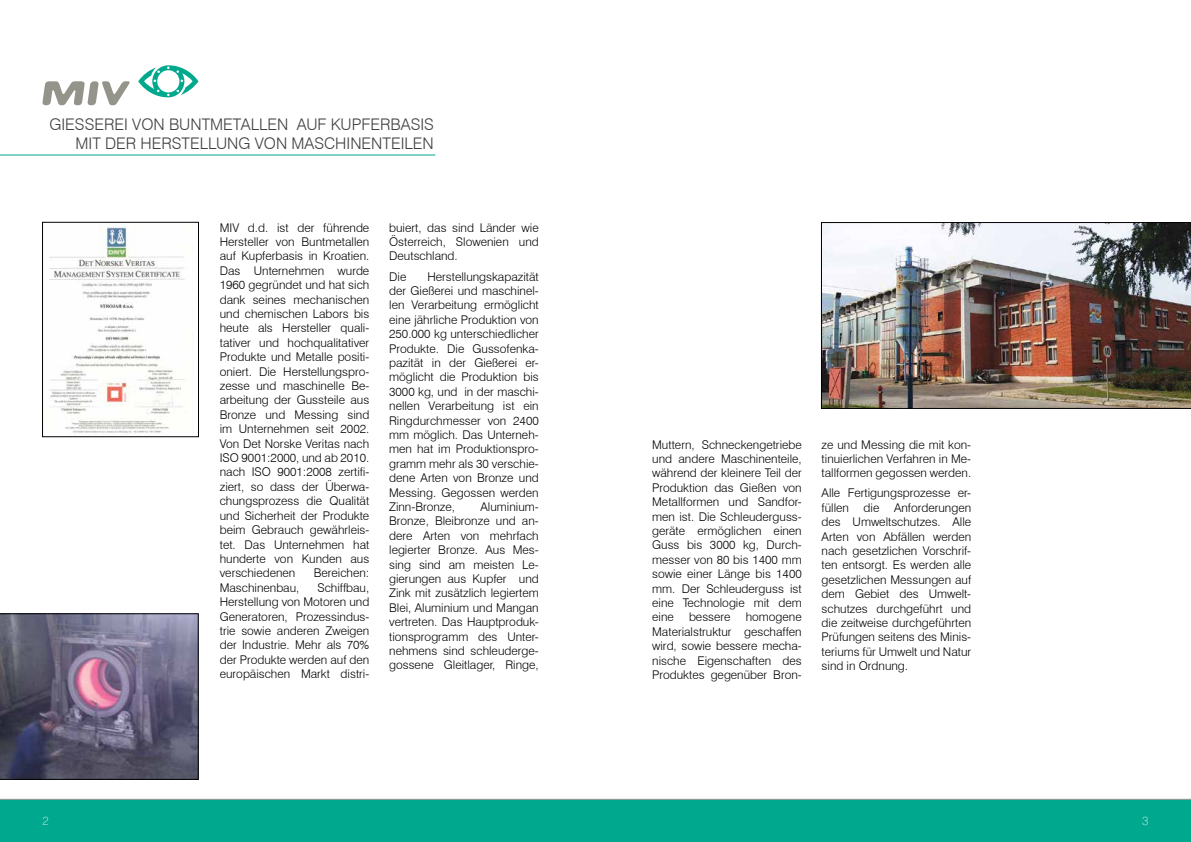
<style>
.page{position:relative;width:1191px;height:842px;background:#fff}
.page>*{position:absolute;margin:0;border:0;box-sizing:border-box;transform-origin:0 0}
.t1{font:300 16px "Swiss 721 BT";color:#404040}
.t2{font:300 12px/14.4px "Swiss 721 BT";color:#000;text-align:justify}
.t3{font:100 12px "Swiss 721 BT";color:#fff}
</style>
<div class="page">
<div style="left:0;top:799px;width:1191px;height:43px;background:#00a88e"></div>
<img style="left:821px;top:222px;width:370px;height:187px">
<hr style="left:0;top:154px;width:435px;height:1px;background:#00a88e">
<svg style="left:0;top:613px;width:198px;height:167px;background:#676179"></svg>
<img style="left:48px;top:224px;width:138px;height:209px">
<div style="left:42px;top:222px;width:157px;height:215px;border:1px solid #000"></div>
<svg style="left:42px;top:81px;width:88px;height:24px"></svg>
<svg style="left:138px;top:65px;width:60px;height:32px"></svg>
<h1 class="t1" style="left:49px;top:114px;width:54px">GieSSerei</h1>
<h1 class="t1" style="left:132px;top:114px;width:58px">VON Buntmetalle</h1>
<h1 class="t1" style="left:277px;top:114px;width:31px">N auf</h1>
<h1 class="t1" style="left:331px;top:114px;width:20px">Kupferbasis</h1>
<h1 class="t1" style="left:75px;top:133px;width:41px">MIT der</h1>
<h1 class="t1" style="left:141px;top:133px;width:22px">Herstellung</h1>
<h1 class="t1" style="left:255px;top:133px;width:12px">von</h1>
<h1 class="t1" style="left:291px;top:133px;width:54px">Maschinenteilen</h1>
<p class="t2" style="left:220px;top:220px;width:151px">MIV d.d. ist der führende Hersteller von Buntmetallen auf Kupferbasis in Kroatien.<br>Das Unternehmen wurde 1960 gegründet und hat sich dank seines mechanischen und chemischen Labors bis heute als Hersteller quali&shy;tativer und hochqualitativer Produkte und Metalle positi&shy;oniert. Die Herstellungspro&shy;zesse und maschinelle Be&shy;arbeitung der Gussteile aus Bronze und Messing sind im Unternehmen seit 2002.<br>Von Det Norske Veritas nach ISO 9001:2000, und ab 2010. nach ISO 9001:2008 zertifi&shy;ziert, so dass der Überwa&shy;chungsprozess die Qualität und Sicherheit der Produkte beim Gebrauch gewährleis&shy;tet. Das Unternehmen hat hunderte von Kunden aus verschiedenen</p>
<p class="t2" style="left:314px;top:566px;width:57px">Bereichen:</p>
<p class="t2" style="left:220px;top:580px;width:151px;text-indent:98px">Schiffbau, Herstellung von Motoren und Generatoren, Prozessindus&shy;trie sowie anderen Zweigen der Industrie. Mehr als 70% der Produkte werden auf den europäischen Markt distri-</p>
<p class="t2" style="left:220px;top:580px;width:81px">Maschinenbau,</p>
<p class="t2" style="left:389px;top:220px;width:151px">buiert, das sind Länder wie Österreich, Slowenien und Deutschland.</p>
<p class="t2" style="left:389px;top:269px;width:19px">Die</p>
<p class="t2" style="left:389px;top:269px;width:151px;text-indent:38px">Herstellungskapazität der Gießerei und maschinel&shy;len Verarbeitung ermöglicht eine jährliche Produktion von 250.000 kg unterschiedlicher Produkte. Die Gussofenka&shy;pazität in der Gießerei er&shy;möglicht die Produktion bis 3000 kg, und in der maschi&shy;nellen Verarbeitung ist ein Ringdurchmesser von 2400 mm möglich. Das Unterneh&shy;men hat im Produktionspro&shy;gramm mehr als 30 verschie&shy;dene Arten von Bronze und Messing. Gegossen werden Zinn-Bronze,</p>
<p class="t2" style="left:389px;top:499px;width:151px;text-indent:91px">Aluminium-Bronze, Bleibronze und an&shy;dere Arten von mehrfach legierter Bronze. Aus Mes&shy;sing sind am meisten Le&shy;gierungen aus Kupfer und Zink mit zusätzlich legiertem Blei, Aluminium und Mangan vertreten. Das Hauptproduk&shy;tionsprogramm des Unter&shy;nehmens sind schleuderge&shy;gossene Gleitlager, Ringe,</p>
<p class="t2" style="left:652px;top:437px;width:151px">Muttern, Schneckengetriebe und andere Maschinenteile, während der kleinere Teil der Produktion das Gießen von Metallformen und Sandfor&shy;men ist. Die Schleuderguss&shy;geräte ermöglichen einen Guss bis 3000 kg, Durch&shy;messer von 80 bis 1400 mm sowie einer Länge bis 1400 mm. Der Schleuderguss ist eine Technologie mit dem eine</p>
<p class="t2" style="left:652px;top:610px;width:151px;text-indent:93px">homogene Materialstruktur geschaffen wird, sowie bessere mecha&shy;nische Eigenschaften des Produktes gegenüber Bron-</p>
<p class="t2" style="left:689px;top:610px;width:43px">bessere</p>
<p class="t2" style="left:821px;top:437px;width:151px">ze und Messing die mit kon&shy;tinuierlichen Verfahren in Me&shy;tallformen gegossen werden.</p>
<p class="t2" style="left:821px;top:486px;width:151px">Alle Fertigungsprozesse er&shy;füllen die Anforderungen des Umweltschutzes. Alle Arten von Abfällen werden nach gesetzlichen Vorschrif&shy;ten entsorgt. Es werden alle gesetzlichen Messungen auf dem Gebiet des Umwelt&shy;schutzes durchgeführt und die zeitweise durchgeführten Prüfungen seitens des Minis&shy;teriums für Umwelt und Natur sind in Ordnung.</p>
<p class="t3" style="left:43px;top:814px;width:8px">2</p>
<p class="t3" style="left:1142px;top:814px;width:8px">3</p>
</div>
